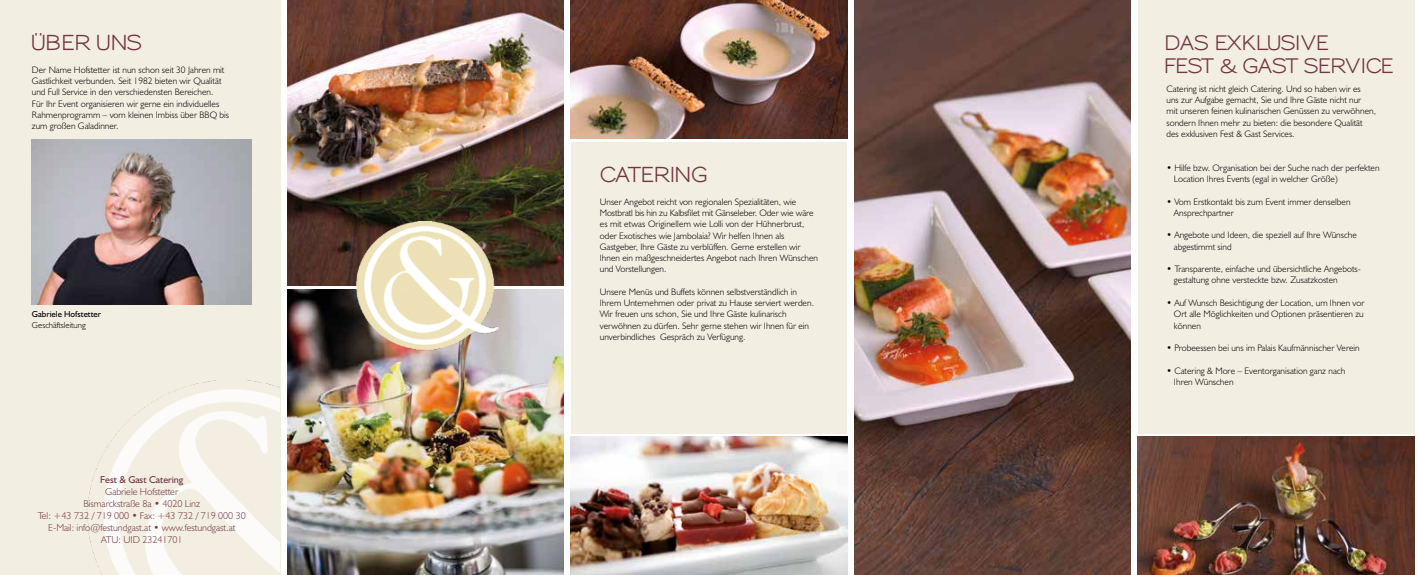
<style>
.page{position:relative;width:1418px;height:575px;background:#fff}
.page>*{position:absolute;margin:0;border:0;box-sizing:border-box;transform-origin:0 0}
.t1{font:700 20px "Sansumi";letter-spacing:-.045em;color:#723644}
.t2{font:700 20px "Sansumi";letter-spacing:-.08em;color:#723644}
.t3{font:700 19.38px/23.2px "Sansumi";letter-spacing:-.06em;color:#723644}
.t4{font:300 10px/12px "Humanist 521 BT";letter-spacing:-.005em;color:#723644;text-align:center}
.t5{font:10px "Humanist 521 BT";letter-spacing:-.005em;color:#723644}
.t6{font:300 9.38px/11.2px "Humanist 521 BT";color:#000}
.t7{font:8.75px "Humanist 521 BT";color:#000}
.t8{font:300 8.75px "Humanist 521 BT";color:#000}
</style>
<div class="page">
<div style="left:0;top:0;width:280px;height:574px;background:#f3eee2"></div>
<img style="left:32px;top:139px;width:220px;height:165px">
<img style="left:87px;top:380px;width:192px;height:194px">
<img style="left:854px;top:0;width:276px;height:574px">
<img style="left:287px;top:0;width:276px;height:285px">
<img style="left:287px;top:289px;width:276px;height:285px">
<img style="left:351px;top:221px;width:149px;height:131px">
<div style="left:571px;top:142px;width:275px;height:290px;background:#f3eee2"></div>
<img style="left:570px;top:436px;width:277px;height:138px">
<img style="left:570px;top:0;width:277px;height:138px">
<div style="left:1137px;top:0;width:277px;height:432px;background:#f3eee2"></div>
<img style="left:1137px;top:436px;width:277px;height:138px">
<h1 class="t2" style="left:30px;top:32px;width:114px">ÜBER UNS</h1>
<p class="t6" style="left:32px;top:64px;width:199px">Der Name Hofstetter ist nun schon seit 30 Jahren mit Gastlichkeit verbunden. Seit 1982 bieten wir Qualität und Full Service in den verschiedensten Bereichen.<br>Für Ihr Event organisieren wir gerne ein individuelles Rahmenprogramm – vom kleinen Imbiss über BBQ bis zum großen Galadinner.</p>
<p class="t7" style="left:32px;top:309px;width:71px">Gabriele Hofstetter</p>
<p class="t8" style="left:32px;top:319px;width:55px">Geschäftsleitung</p>
<p class="t5" style="left:100px;top:473px;width:85px">Fest &amp; Gast Catering</p>
<p class="t4" style="left:38px;top:484px;width:209px">Gabriele Hofstetter<br>Bismarckstraße 8a • 4020 Linz<br>Tel: +43 732 / 719 000 • Fax: +43 732 / 719 000 30<br>E-Mail: info@festundgast.at • www.festundgast.at ATU: UID 23241701</p>
<h1 class="t1" style="left:600px;top:164px;width:109px">CATERING</h1>
<p class="t6" style="left:600px;top:195px;width:220px">Unser Angebot reicht von regionalen Spezialitäten, wie Mostbratl bis hin zu Kalbsfilet mit Gänseleber. Oder wie wäre es mit etwas Originellem wie Lolli von der Hühnerbrust, oder Exotisches wie Jambolaia? Wir helfen Ihnen als Gastgeber, Ihre Gäste zu verblüffen. Gerne erstellen wir Ihnen ein maßgeschneidertes Angebot nach Ihren Wünschen und Vorstellungen.</p>
<p class="t6" style="left:600px;top:285px;width:216px">Unsere Menüs und Buffets können selbstverständlich in Ihrem Unternehmen oder privat zu Hause serviert werden.<br>Wir freuen uns schon, Sie und Ihre Gäste kulinarisch verwöhnen zu dürfen. Sehr gerne stehen wir Ihnen für ein unverbindliches Gespräch zu Verfügung.</p>
<h2 class="t3" style="left:1163px;top:32px;width:232px">DAS EXKLUSIVE<br>FEST &amp; GAST SERVICE</h2>
<p class="t6" style="left:1166px;top:83px;width:211px">Catering ist nicht gleich Catering. Und so haben wir es<br>uns zur Aufgabe gemacht, Sie und Ihre Gäste nicht nur<br>mit unseren feinen kulinarischen Genüssen zu verwöhnen, sondern Ihnen mehr zu bieten: die besondere Qualität des exklusiven Fest &amp; Gast Services.</p>
<p class="t6" style="left:1173px;top:161px;width:207px;text-indent:-8px">• Hilfe bzw. Organisation bei der Suche nach der perfekten<br>Location Ihres Events (egal in welcher Größe)</p>
<p class="t6" style="left:1173px;top:195px;width:178px;text-indent:-8px">• Vom Erstkontakt bis zum Event immer denselben<br>Ansprechpartner</p>
<p class="t6" style="left:1173px;top:229px;width:184px;text-indent:-8px">• Angebote und Ideen, die speziell auf Ihre Wünsche abgestimmt sind</p>
<p class="t6" style="left:1173px;top:263px;width:188px;text-indent:-8px">• Transparente, einfache und übersichtliche Angebots&shy;gestaltung ohne versteckte bzw. Zusatzkosten</p>
<p class="t6" style="left:1173px;top:296px;width:192px;text-align:justify;text-indent:-8px">• Auf Wunsch Besichtigung der Location, um Ihnen vor Ort alle Möglichkeiten und Optionen präsentieren zu können</p>
<p class="t6" style="left:1166px;top:341px;width:195px">• Probeessen bei uns im Palais Kaufmännischer Verein</p>
<p class="t6" style="left:1173px;top:364px;width:173px;text-indent:-8px">• Catering &amp; More – Eventorganisation ganz nach<br>Ihren Wünschen</p>
</div>
